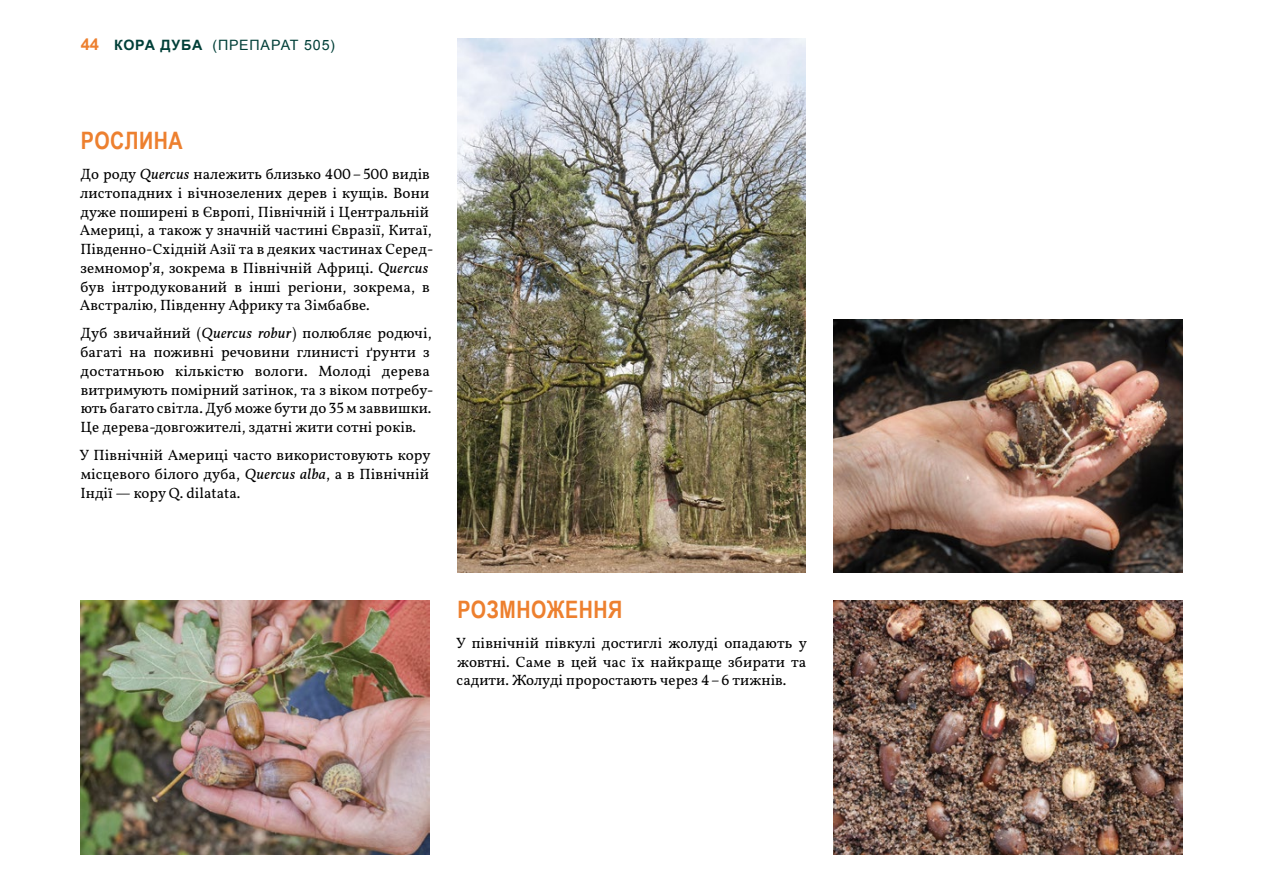
<style>
.page{position:relative;width:1263px;height:893px;background:#fff}
.page>*{position:absolute;margin:0;border:0;box-sizing:border-box;transform-origin:0 0}
.t1{font:700 24px "Arial Narrow";letter-spacing:.02em;color:#ed802f}
.t2{font:15px/18.8px "Demeter Vollkorn";letter-spacing:.005em;color:#000}
.t3{font:14.25px "Arial";letter-spacing:.055em;color:#003f38}
.s1{font-weight:700;font-size:16.5px;color:#ed802f}
.s2{font-weight:700}
.s3{font-style:italic}
</style>
<div class="page">
<img style="left:457px;top:38px;width:349px;height:535px">
<img style="left:80px;top:601px;width:349px;height:253px">
<img style="left:834px;top:601px;width:348px;height:253px">
<img style="left:834px;top:320px;width:348px;height:253px">
<p class="t3" style="left:81px;top:36px;width:256px"><span class="s1">44</span> <span class="s2">КОРА ДУБА</span> (ПРЕПАРАТ 505)</p>
<h1 class="t1" style="left:81px;top:123px;width:103px">РОСЛИНА</h1>
<p class="t2" style="left:80px;top:164px;width:355px">До роду <span class="s3">Quercus</span> належить близько 400 – 500 видів листопадних і вічнозелених дерев і кущів. Вони дуже поширені в Європі, Північній і Центральній Америці, а також у значній частині Євразії, Китаї, Південно-Східній Азії та в деяких частинах Серед&shy;земномор’я, зокрема в Північній Африці. <span class="s3">Quercus </span>був інтродукований в інші регіони, зокрема, в Австралію, Південну Африку та Зімбабве.</p>
<p class="t2" style="left:80px;top:323px;width:354px">Дуб звичайний (<span class="s3">Quercus robur</span>) полюбляє родючі, багаті на поживні речовини глинисті ґрунти з достатньою кількістю вологи. Молоді дерева витримують помірний затінок, та з віком потребу&shy;ють багато світла. Дуб може бути до 35 м заввишки.<br>Це дерева-довгожителі, здатні жити сотні років.</p>
<p class="t2" style="left:80px;top:445px;width:353px;text-align:justify">У Північній Америці часто використовують кору місцевого білого дуба, <span class="s3">Quercus alba</span>, а в Північній Індії — кору Q. dilatata.</p>
<h1 class="t1" style="left:457px;top:591px;width:166px">РОЗМНОЖЕННЯ</h1>
<p class="t2" style="left:456px;top:632px;width:352px;text-align:justify">У північній півкулі достиглі жолуді опадають у жовтні. Саме в цей час їх найкраще збирати та садити. Жолуді проростають через 4 – 6 тижнів.</p>
</div>
